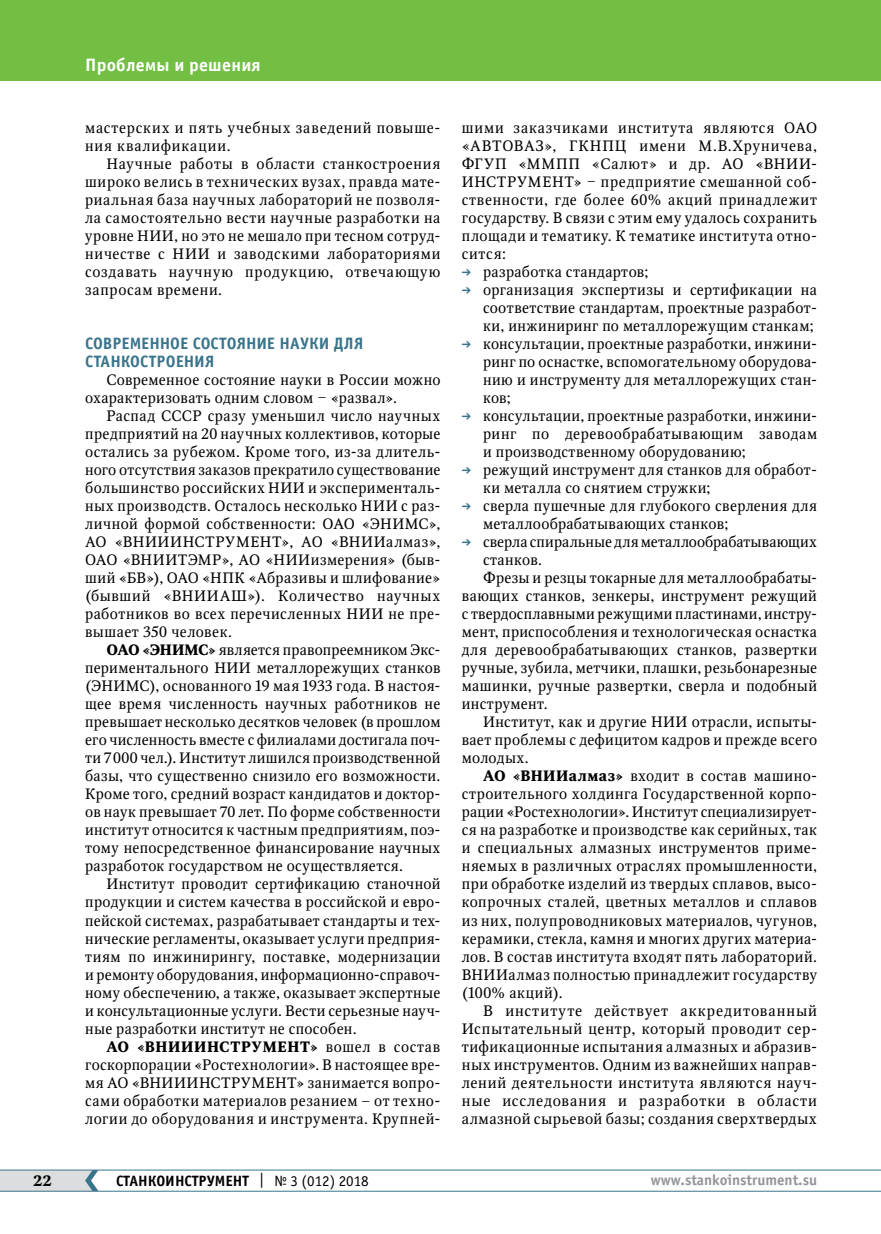
<style>
.page{position:relative;width:881px;height:1234px;background:#fff}
.page>*{position:absolute;margin:0;border:0;box-sizing:border-box;transform-origin:0 0}
.t1{font:700 18px "Officina Sans C";letter-spacing:.015em;color:#fff}
.t2{font:700 16.5px "Officina Sans C";letter-spacing:.06em;color:#39748b}
.t3{font:15px/18px "Octava";letter-spacing:.03em;color:#000;text-align:justify}
.t4{font:15px/18px "Octava";letter-spacing:.06em;color:#000}
.t5{font:15px "Octava";letter-spacing:.05em;color:#000}
.t6{font:15px "Octava";letter-spacing:.005em;color:#000}
.t7{font:15px "Octava";letter-spacing:.055em;color:#000}
.t8{font:700 15px "Officina Sans C";color:#000}
.t9{font:700 15px "Officina Sans C";color:#939598}
.t10{font:15px "Octava";letter-spacing:.01em;color:#000}
.t11{font:700 15px "Octava";color:#000}
.s1{font-weight:700}
.s2{color:#39748b}
.s3{font-weight:400}
</style>
<div class="page">
<hr style="left:0;top:1190px;width:880px;height:1px;background:#39748b">
<hr style="left:0;top:1169px;width:880px;height:1px;background:#39748b">
<svg style="left:0;top:1169px;width:98px;height:21px;background:#cdd4d7"></svg>
<div style="left:0;top:0;width:880px;height:81px;background:#72bf44"></div>
<p class="t1" style="left:85px;top:55px;width:177px">Проблемы и решения</p>
<p class="t4" style="left:85px;top:119px;width:357px">мастерских и пять учебных заведений повыше&shy;ния квалификации.</p>
<p class="t3" style="left:85px;top:155px;width:357px;text-indent:21px">Научные работы в области станкостроения широко велись в технических вузах, правда мате&shy;риальная база научных лабораторий не позволя&shy;ла самостоятельно вести научные разработки на уровне НИИ, но это не мешало при тесном сотруд&shy;ничестве с НИИ и заводскими лабораториями создавать научную продукцию, отвечающую запросам времени.</p>
<p class="t2" style="left:85px;top:334px;width:19px">Современное</p>
<p class="t2" style="left:193px;top:334px;width:10px">состо</p>
<p class="t2" style="left:237px;top:334px;width:20px">яние</p>
<p class="t2" style="left:279px;top:334px;width:84px">науки для</p>
<p class="t2" style="left:85px;top:352px;width:11px">станкостроени</p>
<p class="t2" style="left:205px;top:352px;width:10px">я</p>
<p class="t3" style="left:85px;top:371px;width:357px;text-indent:21px">Современное состояние науки в России можно охарактеризовать одним словом ‒ «развал».</p>
<p class="t3" style="left:85px;top:407px;width:357px;text-indent:21px">Распад СССР сразу уменьшил число научных предприятий на 20 научных коллективов, которые остались за рубежом. Кроме того, из-за длитель&shy;ного отсутствия заказов прекратило существование большинство российских НИИ и эксперименталь&shy;ных производств. Осталось несколько НИИ с раз&shy;личной формой собственности: ОАО «ЭНИМС», АО «ВНИИИНСТРУМЕНТ», АО «ВНИИалмаз», ОАО «ВНИИТЭМР», АО «НИИизмерения» (быв&shy;ший «БВ»), ОАО «НПК «Абразивы и шлифование» (бывший «ВНИИАШ»). Количество научных работников во всех перечисленных НИИ не пре&shy;вышает 350 человек.</p>
<p class="t3" style="left:85px;top:641px;width:357px;text-indent:21px"><span class="s1">ОАО «ЭНИМС»</span> является правопреемником Экс&shy;периментального НИИ металлорежущих станков (ЭНИМС), основанного 19 мая 1933 года. В настоя&shy;щее время численность научных работников не превышает несколько десятков человек (в прошлом его численность вместе с филиалами достигала поч&shy;ти 7000 чел.). Институт лишился производственной базы, что существенно снизило его возможности.<br>Кроме того, средний возраст кандидатов и доктор&shy;ов наук превышает 70 лет. По форме собственности институт относится к частным предприятиям, поэ&shy;тому непосредственное финансирование научных разработок государством не осуществляется.</p>
<p class="t3" style="left:85px;top:875px;width:357px;text-indent:21px">Институт проводит сертификацию станочной продукции и систем качества в российской и евро&shy;пейской системах, разрабатывает стандарты и тех&shy;нические регламенты, оказывает услуги предприя&shy;тиям по инжинирингу, поставке, модернизации и ремонту оборудования, информационно-справоч&shy;ному обеспечению, а также, оказывает экспертные и консультационные услуги. Вести серьезные науч&shy;ные разработки институт не способен.</p>
<p class="t3" style="left:85px;top:1037px;width:357px;text-indent:21px"><span class="s1">АО «ВНИИИНСТРУМЕНТ»</span> вошел в состав госкорпорации «Ростехнологии». В настоящее вре&shy;мя АО «ВНИИИНСТРУМЕНТ» занимается вопро&shy;сами обработки материалов резанием – от техно&shy;логии до оборудования и инструмента. Крупней-</p>
<p class="t3" style="left:461px;top:119px;width:357px">шими заказчиками института являются ОАО «АВТОВАЗ», ГКНПЦ имени М.В.Хруничева, ФГУП «ММПП «Салют» и др. АО «ВНИИ-ИНСТРУМЕНТ» ‒ предприятие смешанной соб&shy;ственности, где более 60% акций принадлежит государству. В связи с этим ему удалось сохранить площади и тематику. К тематике института отно&shy;сится:</p>
<p class="t3" style="left:461px;top:263px;width:188px"><span class="s2">➔</span> разработка стандартов;</p>
<p class="t3" style="left:483px;top:281px;width:335px;text-indent:-21px"><span class="s2">➔</span> организация экспертизы и сертификации на соответствие стандартам, проектные разработ&shy;ки, инжиниринг по металлорежущим станкам;</p>
<p class="t3" style="left:483px;top:335px;width:335px;text-indent:-21px"><span class="s2">➔</span> консультации, проектные разработки, инжини&shy;ринг по оснастке, вспомогательному оборудова&shy;нию и инструменту для металлорежущих стан&shy;ков;</p>
<p class="t3" style="left:483px;top:407px;width:335px;text-indent:-21px"><span class="s2">➔</span> консультации, проектные разработки, инжини&shy;ринг по деревообрабатывающим заводам и производственному оборудованию;</p>
<p class="t3" style="left:483px;top:461px;width:335px;text-indent:-21px"><span class="s2">➔</span> режущий инструмент для станков для обработ&shy;ки металла со снятием стружки;</p>
<p class="t3" style="left:483px;top:497px;width:335px;text-indent:-21px"><span class="s2">➔</span> сверла пушечные для глубокого сверления для металлообрабатывающих станков;</p>
<p class="t6" style="left:461px;top:532px;width:356px"><span class="s2">➔</span> сверла спиральные для металлообрабатывающих</p>
<p class="t3" style="left:483px;top:551px;width:60px">станков.</p>
<p class="t3" style="left:483px;top:569px;width:335px">Фрезы и резцы токарные для металлообрабаты-</p>
<p class="t3" style="left:461px;top:587px;width:356px">вающих станков, зенкеры, инструмент режущий</p>
<p class="t3" style="left:461px;top:605px;width:357px">с твердосплавными режущими пластинами, инстру-</p>
<p class="t3" style="left:461px;top:623px;width:357px">мент, приспособления и технологическая оснастка</p>
<p class="t3" style="left:461px;top:641px;width:357px">для деревообрабатывающих станков, развертки</p>
<p class="t3" style="left:461px;top:659px;width:357px">ручные, зубила, метчики, плашки, резьбонарезные</p>
<p class="t3" style="left:461px;top:677px;width:356px">машинки, ручные развертки, сверла и подобный</p>
<p class="t3" style="left:461px;top:695px;width:87px">инструмент.</p>
<p class="t3" style="left:483px;top:713px;width:335px">Институт, как и другие НИИ отрасли, испыты-</p>
<p class="t3" style="left:461px;top:731px;width:357px">вает проблемы с дефицитом кадров и прежде всего</p>
<p class="t10" style="left:461px;top:748px;width:68px">молодых.</p>
<p class="t3" style="left:483px;top:767px;width:335px"><span class="s1">АО «ВНИИалмаз»</span> входит в состав машино-</p>
<p class="t3" style="left:461px;top:785px;width:357px">строительного холдинга Государственной корпо-</p>
<p class="t3" style="left:461px;top:803px;width:356px">рации «Ростехнологии». Институт специализирует-</p>
<p class="t3" style="left:461px;top:821px;width:357px">ся на разработке и производстве как серийных, так</p>
<p class="t3" style="left:461px;top:839px;width:357px">и специальных алмазных инструментов приме-</p>
<p class="t3" style="left:461px;top:857px;width:357px">няемых в различных отраслях промышленности,</p>
<p class="t3" style="left:461px;top:875px;width:357px">при обработке изделий из твердых сплавов, высо-</p>
<p class="t3" style="left:461px;top:893px;width:357px">копрочных сталей, цветных металлов и сплавов</p>
<p class="t3" style="left:461px;top:911px;width:356px">из них, полупроводниковых материалов, чугунов,</p>
<p class="t3" style="left:461px;top:929px;width:357px">керамики, стекла, камня и многих других материа-</p>
<p class="t3" style="left:461px;top:947px;width:357px">лов. В состав института входят пять лабораторий.</p>
<p class="t3" style="left:461px;top:965px;width:357px">ВНИИалмаз полностью принадлежит государству</p>
<p class="t3" style="left:461px;top:983px;width:102px">(100% акций).</p>
<p class="t4" style="left:483px;top:1001px;width:335px">В институте действует аккредитованный</p>
<p class="t5" style="left:461px;top:1018px;width:357px">Испытательный центр, который проводит сер-</p>
<p class="t3" style="left:461px;top:1037px;width:357px">тификационные испытания алмазных и абразив-</p>
<p class="t3" style="left:461px;top:1055px;width:357px">ных инструментов. Одним из важнейших направ-</p>
<p class="t5" style="left:461px;top:1072px;width:357px">лений деятельности института являются науч-</p>
<p class="t7" style="left:461px;top:1090px;width:357px">ные исследования и разработки в области</p>
<p class="t3" style="left:461px;top:1109px;width:356px">алмазной сырьевой базы; создания сверхтвердых</p>
<p class="t11" style="left:33px;top:1170px;width:20px">22</p>
<p class="t8" style="left:116px;top:1171px;width:254px">СТАНКОИНСТРУМЕНТ <span class="s3">| № 3 (012) 2018</span></p>
<p class="t9" style="left:650px;top:1171px;width:168px">www.stankoinstrument.su</p>
</div>
